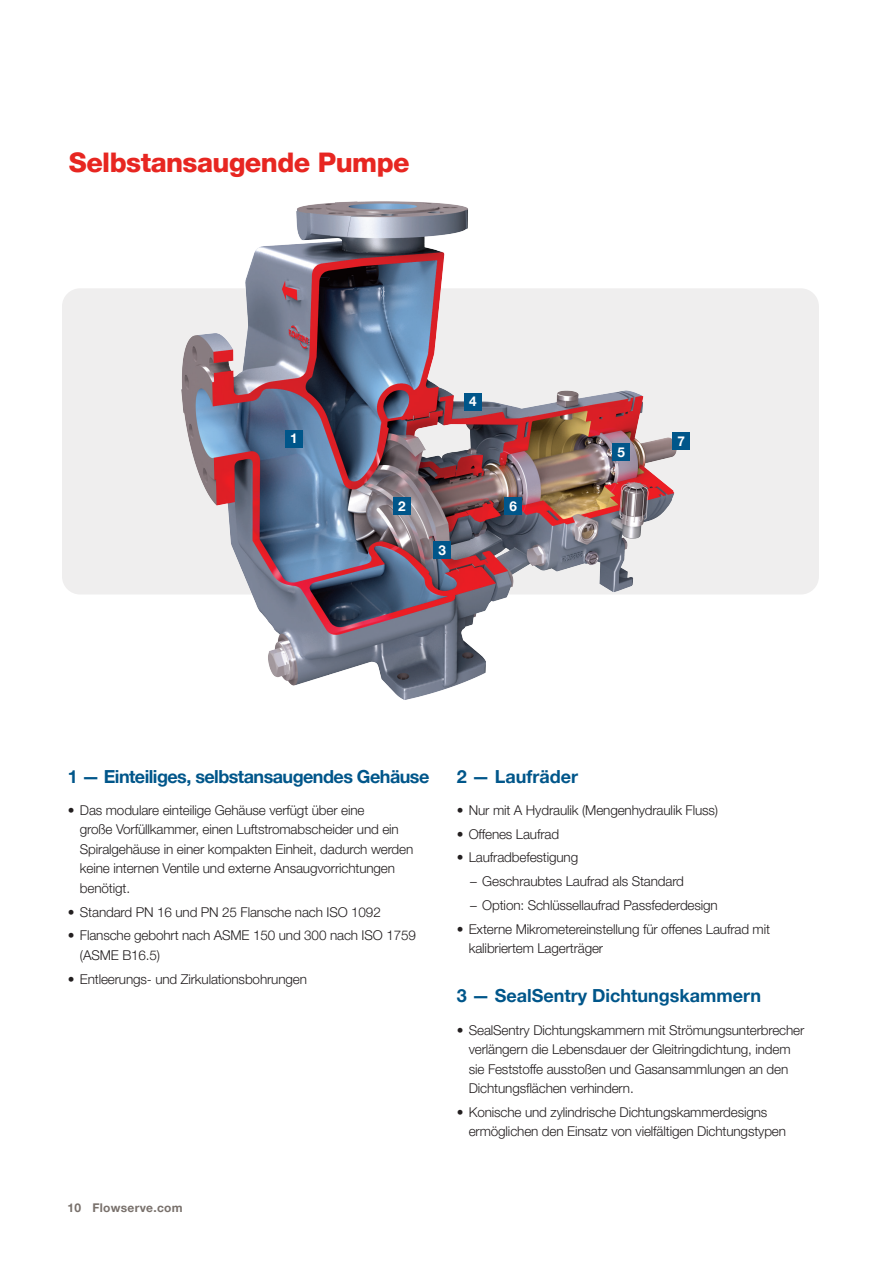
<style>
.page{position:relative;width:893px;height:1263px;background:#fff}
.page>*{position:absolute;margin:0;border:0;box-sizing:border-box;transform-origin:0 0}
.Headline_Level_1__re{font:800 27px "Helvetica Neue LT Pro";letter-spacing:-.02em;color:#e72621}
.Subhead_Level_1__blu{font:700 18px "Helvetica Neue LT Pro";letter-spacing:-.015em;color:#00568a}
.t1{font:300 13.5px/19.5px "Helvetica Neue LT Pro";letter-spacing:-.01em;color:#231f20}
.Table_Column_Head__w{font:700 13.5px "Helvetica Neue LT Pro";color:#fff}
.t2{font:700 12px "Helvetica Neue LT Pro";letter-spacing:.025em;color:#79716c}
</style>
<div class="page">
<div style="left:62px;top:288px;width:757px;height:306px;background:#efeeee;border-radius:18px"></div>
<img style="left:181px;top:201px;width:509px;height:499px">
<div style="left:285px;top:430px;width:17px;height:17px;background:#00568a"></div>
<div style="left:393px;top:498px;width:17px;height:17px;background:#00568a"></div>
<div style="left:434px;top:542px;width:17px;height:17px;background:#00568a"></div>
<div style="left:464px;top:393px;width:17px;height:17px;background:#00568a"></div>
<div style="left:613px;top:444px;width:17px;height:17px;background:#00568a"></div>
<div style="left:505px;top:498px;width:17px;height:17px;background:#00568a"></div>
<div style="left:673px;top:433px;width:17px;height:17px;background:#00568a"></div>
<p class="Headline_Level_1__re" style="left:69px;top:147px;width:342px">Selbstansaugende Pumpe</p>
<p class="Table_Column_Head__w" style="left:290px;top:430px;width:9px">1</p>
<p class="Table_Column_Head__w" style="left:469px;top:393px;width:9px">4</p>
<p class="Table_Column_Head__w" style="left:398px;top:498px;width:9px">2</p>
<p class="Table_Column_Head__w" style="left:439px;top:542px;width:9px">3</p>
<p class="Table_Column_Head__w" style="left:510px;top:498px;width:9px">6</p>
<p class="Table_Column_Head__w" style="left:618px;top:444px;width:9px">5</p>
<p class="Table_Column_Head__w" style="left:677px;top:433px;width:9px">7</p>
<p class="Subhead_Level_1__blu" style="left:68px;top:765px;width:363px">1 — Einteiliges, selbstansaugendes Gehäuse</p>
<p class="t1" style="left:80px;top:800px;width:335px;text-indent:-12px">• Das modulare einteilige Gehäuse verfügt über eine<br>große Vorfüllkammer, einen Luftstromabscheider und ein Spiralgehäuse in einer kompakten Einheit, dadurch werden keine internen Ventile und externe Ansaugvorrichtungen benötigt.</p>
<p class="t1" style="left:68px;top:902px;width:314px">• Standard PN 16 und PN 25 Flansche nach ISO 1092</p>
<p class="t1" style="left:80px;top:925px;width:338px;text-indent:-12px">• Flansche gebohrt nach ASME 150 und 300 nach ISO 1759 (ASME B16.5)</p>
<p class="t1" style="left:68px;top:969px;width:241px">• Entleerungs- und Zirkulationsbohrungen</p>
<p class="t2" style="left:68px;top:1201px;width:117px">10 Flowserve.com</p>
<p class="Subhead_Level_1__blu" style="left:457px;top:765px;width:123px">2 — Laufräder</p>
<p class="t1" style="left:457px;top:800px;width:263px">• Nur mit A Hydraulik (Mengenhydraulik Fluss)</p>
<p class="t1" style="left:457px;top:824px;width:104px">• Offenes Laufrad</p>
<p class="t1" style="left:457px;top:847px;width:123px">• Laufradbefestigung</p>
<p class="t1" style="left:470px;top:871px;width:215px">– Geschraubtes Laufrad als Standard</p>
<p class="t1" style="left:470px;top:895px;width:249px">– Option: Schlüssellaufrad Passfederdesign</p>
<p class="t1" style="left:469px;top:919px;width:303px;text-indent:-12px">• Externe Mikrometereinstellung für offenes Laufrad mit kalibriertem Lagerträger</p>
<p class="Subhead_Level_1__blu" style="left:457px;top:985px;width:306px">3 — SealSentry Dichtungskammern</p>
<p class="t1" style="left:469px;top:1020px;width:337px;text-indent:-12px">• SealSentry Dichtungskammern mit Strömungsunterbrecher verlängern die Lebensdauer der Gleitringdichtung, indem sie Feststoffe ausstoßen und Gasansammlungen an den Dichtungsflächen verhindern.</p>
<p class="t1" style="left:469px;top:1102px;width:319px;text-indent:-12px">• Konische und zylindrische Dichtungskammerdesigns ermöglichen den Einsatz von vielfältigen Dichtungstypen</p>
</div>
